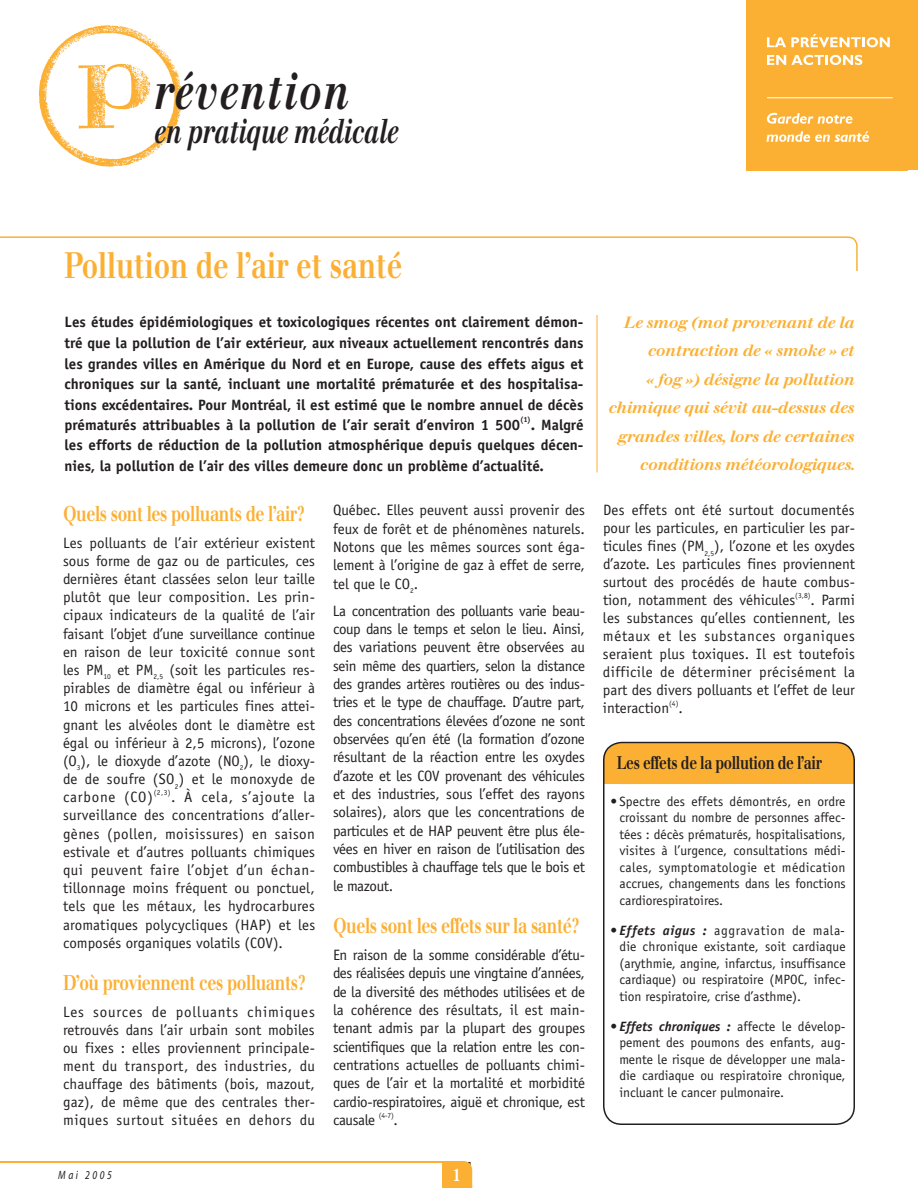
<style>
.page{position:relative;width:918px;height:1188px;background:#fff}
.page>*{position:absolute;margin:0;border:0;box-sizing:border-box;transform-origin:0 0}
.t1{font:50.4px "Walbaum Bold Italic Os F";letter-spacing:.04em;color:#231f20;scale:.75 1}
.t2{font:36px "Walbaum Bold Os F";color:#fbb034;scale:.75 1}
.t3{font:33.6px "Walbaum Bold Italic Os F";letter-spacing:-.015em;color:#231f20;scale:.7 1}
.t4{font:21px "Walbaum Bold Os F";letter-spacing:-.025em;color:#fbb034;scale:.75 1}
.t5{font:18px "Walbaum Bold Os F";letter-spacing:-.025em;color:#231f20;scale:.75 1}
.t6{font:700 18px "Times";color:#fff;scale:.8 1}
.t7{font:15.9px/28.5px "Walbaum Bold Italic Os F";letter-spacing:-.025em;color:#fbb034;text-align:right}
.t8{font:15px/18.3px "Officina Sans";color:#231f20;text-align:justify}
.t9{font:700 15px/20.5px "Officina Sans Std";color:#231f20;text-align:justify}
.t10{font:13.5px/16.5px "Officina Sans";color:#231f20;text-align:justify}
.t11{font:italic 12px "Myriad";letter-spacing:.27em;color:#231f20;scale:.8 1}
.t12{font:7.5px "Officina Sans";color:#231f20}
.t13{font:700 7.5px "Officina Sans Std";color:#231f20}
.s1{font-weight:700;font-style:italic}
</style>
<div class="page">
<img style="left:38px;top:25px;width:145px;height:142px">
<img style="left:69px;top:46px;width:92px;height:107px">
<svg style="left:0;top:236px;width:858px;height:35px"></svg>
<div style="left:0;top:1161px;width:472px;height:27px;background:#fbb034"></div>
<div style="left:0;top:1163px;width:442px;height:25px;background:#fff"></div>
<div style="left:746px;top:0;width:172px;height:170px;background:#fbb034"></div>
<svg style="left:767px;top:113px;width:86px;height:11px"></svg>
<svg style="left:766px;top:131px;width:103px;height:10px"></svg>
<svg style="left:767px;top:97px;width:126px;height:1px"></svg>
<svg style="left:767px;top:34px;width:123px;height:13px"></svg>
<svg style="left:767px;top:55px;width:95px;height:10px"></svg>
<hr style="left:597px;top:315px;width:1px;height:157px;background:#fbb034">
<svg style="left:603px;top:741px;width:252px;height:383px"></svg>
<h1 class="t1" style="left:155px;top:60px;width:262px">révention</h1>
<h3 class="t3" style="left:155px;top:111px;width:351px">en pratique médicale</h3>
<h2 class="t2" style="left:64px;top:244px;width:452px">Pollution de l’air et santé</h2>
<p class="t9" style="left:64px;top:312px;width:521px">Les études épidémiologiques et toxicologiques récentes ont clairement démon&shy;tré que la pollution de l’air extérieur, aux niveaux actuellement rencontrés dans les grandes villes en Amérique du Nord et en Europe, cause des effets aigus et chroniques sur la santé, incluant une mortalité prématurée et des hospitalisa&shy;tions excédentaires. Pour Montréal, il est estimé que le nombre annuel de décès prématurés attribuables à la pollution de l’air serait d’environ 1 500</p>
<p class="t13" style="left:520px;top:415px;width:12px">(1)</p>
<p class="t9" style="left:64px;top:414px;width:521px;text-indent:466px">. Malgré les efforts de réduction de la pollution atmosphérique depuis quelques décen&shy;nies, la pollution de l’air des villes demeure donc un problème d’actualité.</p>
<h3 class="t4" style="left:63px;top:500px;width:323px">Quels sont les polluants de l’air?</h3>
<p class="t8" style="left:63px;top:534px;width:254px">Les polluants de l’air extérieur existent sous forme de gaz ou de particules, ces dernières étant classées selon leur taille plutôt que leur composition. Les prin&shy;cipaux indicateurs de la qualité de l’air faisant l’objet d’une surveillance continue en raison de leur toxicité connue sont les PM<sub>10</sub> et PM<sub>2,5</sub> (soit les particules res&shy;pirables de diamètre égal ou inférieur à 10 microns et les particules fines attei&shy;gnant les alvéoles dont le diamètre est égal ou inférieur à 2,5 microns), l’ozone (O<sub>3</sub>), le dioxyde d’azote (NO<sub>2</sub>), le dioxy&shy;de de soufre (SO<sub>2</sub>) et le monoxyde de carbone (CO)</p>
<p class="t8" style="left:63px;top:788px;width:254px;text-indent:108px">. À cela, s’ajoute la surveillance des concentrations d’aller&shy;gènes (pollen, moisissures) en saison estivale et d’autres polluants chimiques qui peuvent faire l’objet d’un échan&shy;tillonnage moins fréquent ou ponctuel, tels que les métaux, les hydrocarbures aromatiques polycycliques (HAP) et les composés organiques volatils (COV).</p>
<h3 class="t4" style="left:63px;top:970px;width:325px">D’où proviennent ces polluants?</h3>
<p class="t8" style="left:63px;top:1003px;width:254px">Les sources de polluants chimiques retrouvés dans l’air urbain sont mobiles ou fixes : elles proviennent principale&shy;ment du transport, des industries, du chauffage des bâtiments (bois, mazout, gaz), de même que des centrales ther&shy;miques surtout situées en dehors du</p>
<p class="t12" style="left:154px;top:788px;width:18px">(2,3)</p>
<p class="t8" style="left:333px;top:501px;width:254px">Québec. Elles peuvent aussi provenir des feux de forêt et de phénomènes naturels.<br>Notons que les mêmes sources sont éga&shy;lement à l’origine de gaz à effet de serre, tel que le CO<sub>2</sub>.</p>
<p class="t8" style="left:333px;top:602px;width:254px">La concentration des polluants varie beau&shy;coup dans le temps et selon le lieu. Ainsi, des variations peuvent être observées au sein même des quartiers, selon la distance des grandes artères routières ou des indus&shy;tries et le type de chauffage. D’autre part, des concentrations élevées d’ozone ne sont observées qu’en été (la formation d’ozone résultant de la réaction entre les oxydes d’azote et les COV provenant des véhicules et des industries, sous l’effet des rayons solaires), alors que les concentrations de particules et de HAP peuvent être plus éle&shy;vées en hiver en raison de l’utilisation des combustibles à chauffage tels que le bois et le mazout.</p>
<h3 class="t4" style="left:333px;top:913px;width:329px">Quels sont les effets sur la santé?</h3>
<p class="t8" style="left:333px;top:946px;width:254px">En raison de la somme considérable d’étu&shy;des réalisées depuis une vingtaine d’années, de la diversité des méthodes utilisées et de la cohérence des résultats, il est main&shy;tenant admis par la plupart des groupes scientifiques que la relation entre les con&shy;centrations actuelles de polluants chimi&shy;ques de l’air et la mortalité et morbidité cardio-respiratoires, aiguë et chronique, est causale</p>
<p class="t12" style="left:379px;top:1111px;width:16px">(4-7)</p>
<p class="t8" style="left:394px;top:1111px;width:6px">.</p>
<p class="t11" style="left:58px;top:1169px;width:68px">Mai 2005</p>
<p class="t6" style="left:453px;top:1164px;width:10px">1</p>
<p class="t7" style="left:609px;top:308px;width:248px">Le smog (mot provenant de la contraction de « smoke » et<br>« fog ») désigne la pollution chimique qui sévit au-dessus des grandes villes, lors de certaines conditions météorologiques.</p>
<p class="t8" style="left:603px;top:501px;width:254px">Des effets ont été surtout documentés pour les particules, en particulier les par&shy;ticules fines (PM<sub>2,5</sub>), l’ozone et les oxydes d’azote. Les particules fines proviennent surtout des procédés de haute combus&shy;tion, notamment des véhicules</p>
<p class="t12" style="left:795px;top:591px;width:17px">(3,8)</p>
<p class="t8" style="left:603px;top:591px;width:254px;text-indent:208px">. Parmi les substances qu’elles contiennent, les métaux et les substances organiques seraient plus toxiques. Il est toutefois difficile de déterminer précisément la part des divers polluants et l’effet de leur interaction</p>
<p class="t12" style="left:669px;top:699px;width:11px">(4)</p>
<p class="t8" style="left:678px;top:699px;width:6px">.</p>
<p class="t5" style="left:617px;top:752px;width:275px">Les effets de la pollution de l’air</p>
<p class="t10" style="left:619px;top:793px;width:228px;text-indent:-9px">• Spectre des effets démontrés, en ordre croissant du nombre de personnes affec&shy;tées : décès prématurés, hospitalisations, visites à l’urgence, consultations médi&shy;cales, symptomatologie et médication accrues, changements dans les fonctions cardiorespiratoires.</p>
<p class="t10" style="left:619px;top:922px;width:228px;text-indent:-9px">• <span class="s1">Effets aigus :</span> aggravation de mala&shy;die chronique existante, soit cardiaque (arythmie, angine, infarctus, insuffisance cardiaque) ou respiratoire (MPOC, infec&shy;tion respiratoire, crise d’asthme).</p>
<p class="t10" style="left:619px;top:1018px;width:228px;text-indent:-9px">• <span class="s1">Effets chroniques :</span> affecte le dévelop&shy;pement des poumons des enfants, aug&shy;mente le risque de développer une mala&shy;die cardiaque ou respiratoire chronique, incluant le cancer pulmonaire.</p>
</div>
